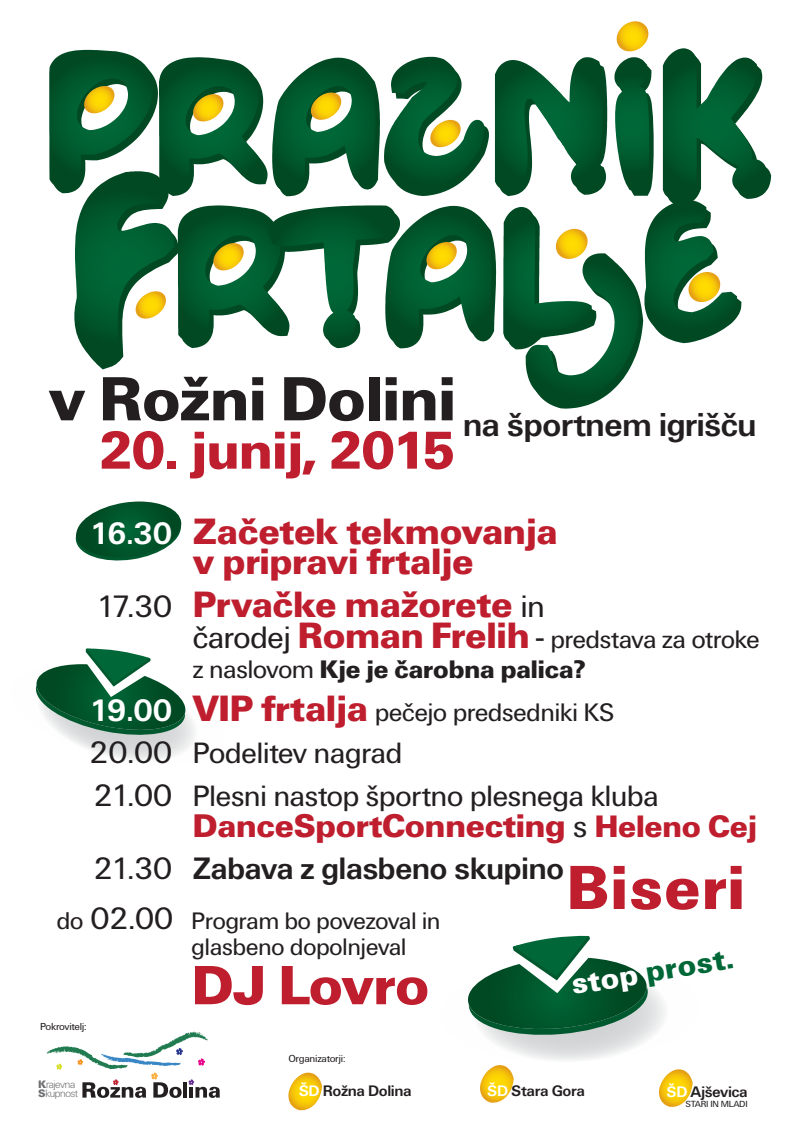
<style>
.page{position:relative;width:794px;height:1134px;background:#fff}
.page>*{position:absolute;margin:0;border:0;box-sizing:border-box;transform-origin:0 0}
.t1{font:64.68px "Unitus TEE Blac";letter-spacing:-.025em;color:#231f20}
.t2{font:64.6px "Unitus TEE Blac";color:#be1e2d}
.t3{font:57.36px "Unitus TEE Blac";letter-spacing:-.025em;color:#be1e2d}
.t4{font:55.32px "Unitus TEE Blac";letter-spacing:-.025em;color:#be1e2d}
.t5{font:38.08px/30.8px "Unitus TEE Blac";letter-spacing:-.025em;color:#be1e2d;text-align:center}
.t6{font:700 34.48px "Unitus TEE";letter-spacing:-.025em;color:#231f20}
.t7{font:34px "Unitus TEE Blac";letter-spacing:-.025em;color:#be1e2d}
.t8{font:700 32.2px "Unitus TEE";letter-spacing:-.025em;color:#231f20}
.t9{font:31.08px "Unitus TEE Blac";color:#006838}
.t10{font:30.6px/42.4px "Unitus TEE";letter-spacing:-.025em;color:#231f20}
.t11{font:26.36px "Unitus TEE";letter-spacing:-.025em;color:#231f20}
.t12{font:26.36px "Unitus TEE Blac";letter-spacing:-.025em;color:#231f20}
.t13{font:24.8px/26.6px "Unitus TEE";letter-spacing:-.025em;color:#231f20}
.t14{font:700 15.84px "Unitus TEE";letter-spacing:-.025em;color:#231f20}
.t15{font:11.24px/8.9px "Unitus DEE Ligh";letter-spacing:-.025em;color:#6d6e70}
.t16{font:10.56px "Unitus TEE";letter-spacing:-.025em;color:#231f20}
.t17{font:9.24px "Unitus TEE";letter-spacing:-.025em;color:#231f20}
.s1{font-family:"Unitus TEE";font-weight:700;font-size:32.2px;color:#fff}
.s2{font-family:"Unitus TEE";font-size:32.2px;color:#231f20}
.s3{font-size:32.2px}
.s4{font-family:"Unitus TEE Blac";font-size:38.08px;color:#be1e2d}
.s5{font-family:"Unitus TEE"}
.s6{font-weight:700;font-size:32.2px;color:#fff}
.s7{font-weight:400}
.s8{font-size:25.2px}
.s9{color:#fff}
.s10{font-family:"Unitus TEE Blac"}
</style>
<div class="page">
<svg style="left:49px;top:21px;width:722px;height:388px"></svg>
<svg style="left:75px;top:501px;width:107px;height:60px"></svg>
<svg style="left:35px;top:648px;width:160px;height:112px"></svg>
<svg style="left:288px;top:1072px;width:34px;height:38px"></svg>
<svg style="left:46px;top:1031px;width:174px;height:67px"></svg>
<svg style="left:468px;top:936px;width:225px;height:171px"></svg>
<h1 class="t1" style="left:48px;top:362px;width:410px">v Rožni Dolini</h1>
<h3 class="t4" style="left:99px;top:419px;width:358px">20. junij, 2015</h3>
<h3 class="t6" style="left:463px;top:405px;width:296px">na športnem igrišču</h3>
<h3 class="t5" style="left:90px;top:516px;width:470px"><span class="s1">16.30</span> Začetek tekmovanja v pripravi frtalje</h3>
<h3 class="t5" style="left:95px;top:589px;width:451px"><span class="s2">17.30</span> Prvačke mažorete <span class="s2">in</span></h3>
<p class="t11" style="left:192px;top:624px;width:569px"><span class="s3">čarodej</span> <span class="s4">Roman Frelih</span> <span class="s3">-</span> predstava za otroke</p>
<p class="t12" style="left:192px;top:655px;width:395px"><span class="s5">z naslovom</span> Kje je čarobna palica?</p>
<p class="t11" style="left:89px;top:697px;width:526px"><span class="s6">19.00</span> <span class="s4">VIP frtalja</span> pečejo predsedniki KS</p>
<p class="t10" style="left:89px;top:732px;width:571px"><span class="s3">20.00</span> Podelitev nagrad<br><span class="s3">21.00</span> Plesni nastop športno plesnega kluba</p>
<p class="t7" style="left:192px;top:806px;width:566px">DanceSportConnecting <span class="s2">s</span> <span class="s3">Heleno Cej</span></p>
<p class="t8" style="left:93px;top:850px;width:472px"><span class="s7">21.30</span> Zabava z glasbeno skupino</p>
<h2 class="t2" style="left:566px;top:851px;width:181px">Biseri</h2>
<p class="t13" style="left:191px;top:907px;width:251px;text-indent:-135px"><span class="s8">do</span> <span class="s3">02.00</span> Program bo povezoval in glasbeno dopolnjeval</p>
<h3 class="t3" style="left:191px;top:952px;width:240px">DJ Lovro</h3>
<p class="t9" style="left:568px;top:966px;width:166px;rotate:-9deg"><span class="s9">stop</span> prost.</p>
<p class="t16" style="left:40px;top:1021px;width:48px">Pokrovitelj:</p>
<p class="t15" style="left:38px;top:1080px;width:41px"><span class="s10">K</span>rajevna<br><span class="s10">S</span>kupnost</p>
<p class="t16" style="left:288px;top:1052px;width:59px">Organizatorji:</p>
<p class="t14" style="left:299px;top:1082px;width:114px"><span class="s9">ŠD</span> Rožna Dolina</p>
<p class="t14" style="left:487px;top:1082px;width:99px"><span class="s9">ŠD</span> Stara Gora</p>
<p class="t14" style="left:666px;top:1083px;width:83px"><span class="s9">ŠD</span> Ajševica</p>
<p class="t17" style="left:685px;top:1099px;width:64px">STARI IN MLADI</p>
</div>
